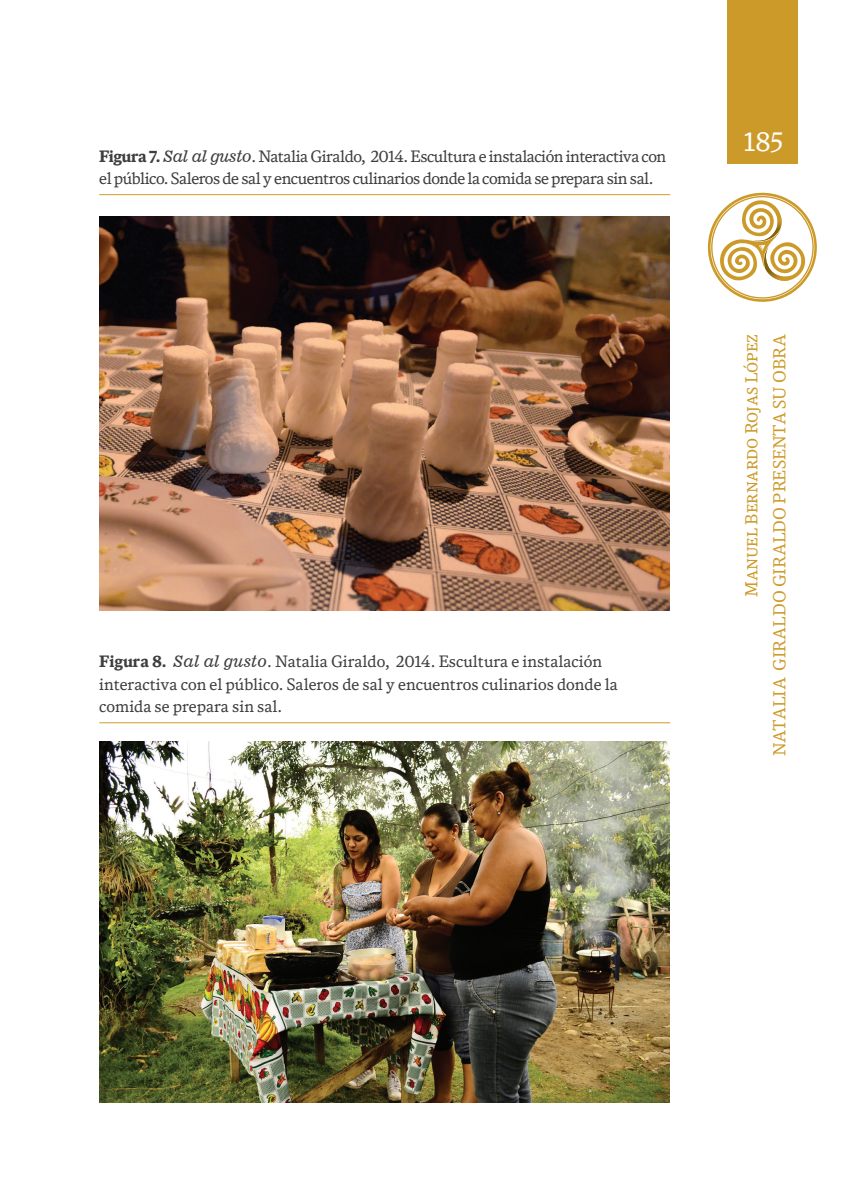
<style>
.page{position:relative;width:844px;height:1191px;background:#fff}
.page>*{position:absolute;margin:0;border:0;box-sizing:border-box;transform-origin:0 0}
.t1{font:26.25px "DB News";color:#fff}
.t2{font:16.62px/28px "DB News SC";color:#ce9b2a;text-align:right}
.t3{font:15.75px/22.8px "DB News";letter-spacing:-.02em;color:#3e3e3f}
.t4{font:15.75px/22.8px "DB News";color:#3e3e3f}
.s1{font-weight:700}
.s2{font-family:"News 701 BT Italic A"}
</style>
<div class="page">
<div style="left:726px;top:0;width:71px;height:164px;background:#cc9a29"></div>
<svg style="left:707px;top:193px;width:109px;height:109px"></svg>
<hr style="left:99px;top:194px;width:571px;height:1px;background:#ce9b2a">
<hr style="left:99px;top:722px;width:571px;height:1px;background:#ce9b2a">
<img style="left:100px;top:217px;width:569px;height:393px">
<img style="left:99px;top:742px;width:570px;height:360px">
<p class="t3" style="left:99px;top:144px;width:568px"><span class="s1">Figura 7.</span> <span class="s2">Sal al gusto</span>. Natalia Giraldo, 2014. Escultura e instalación interactiva con el público. Saleros de sal y encuentros culinarios donde la comida se prepara sin sal.</p>
<p class="t4" style="left:99px;top:649px;width:520px"><span class="s1">Figura 8.</span> <span class="s2">Sal al gusto</span>. Natalia Giraldo, 2014. Escultura e instalación interactiva con el público. Saleros de sal y encuentros culinarios donde la comida se prepara sin sal.</p>
<h1 class="t1" style="left:744px;top:125px;width:41px">185</h1>
<p class="t2" style="left:737px;top:756px;width:424px;rotate:-90deg">Manuel Bernardo Rojas López<br>NATALIA GIRALDO GIRALDO PRESENTA SU OBRA</p>
</div>
